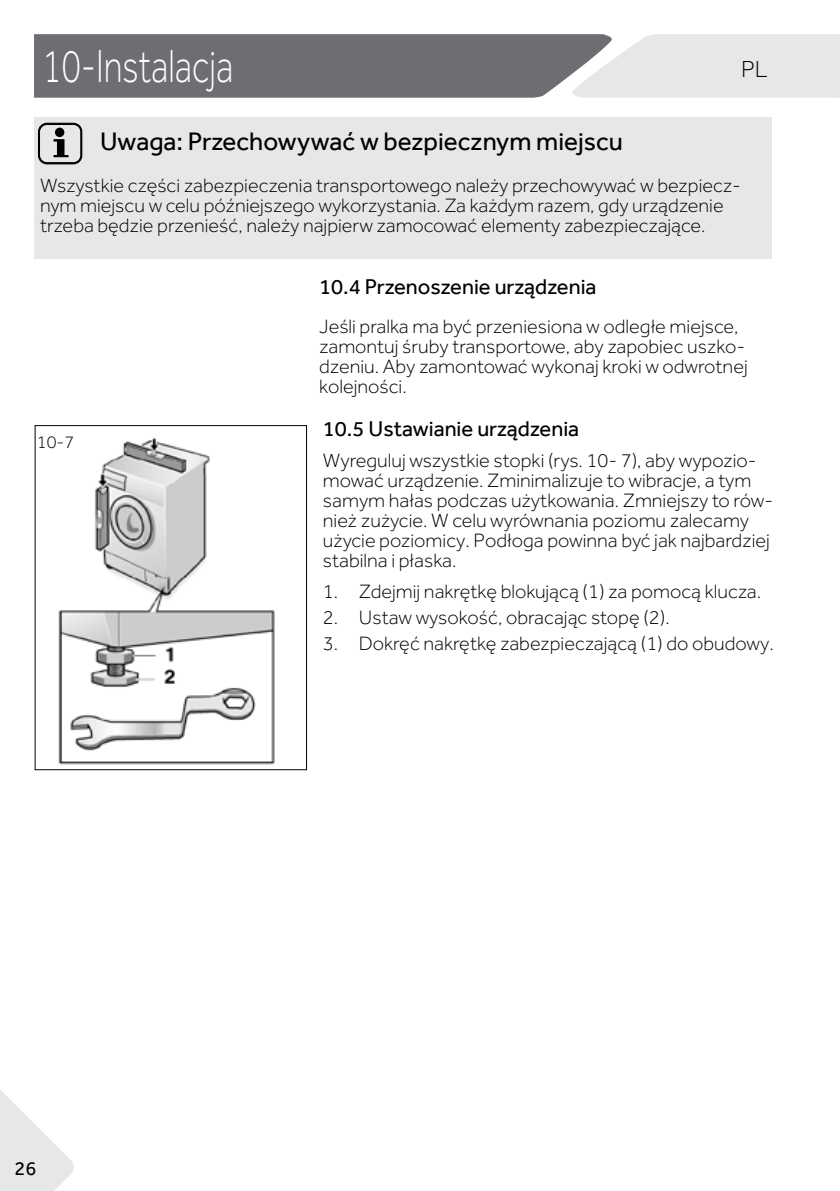
<style>
.page{position:relative;width:840px;height:1191px;background:#fff}
.page>*{position:absolute;margin:0;border:0;box-sizing:border-box;transform-origin:0 0}
.t1{font:300 48px "Effra";color:#fff;scale:.73 1}
.t2{font:26px "Effra";color:#000}
.t3{font:300 24px "Effra";color:#000}
.t4{font:22px "Effra";color:#000}
.t5{font:300 20px/20px "Effra";color:#000}
.t6{font:20px "Effra";color:#000}
.t7{font:300 18px "Effra";color:#000}
</style>
<div class="page">
<svg style="left:34px;top:34px;width:805px;height:64px"></svg>
<svg style="left:0;top:1090px;width:74px;height:101px"></svg>
<div style="left:34px;top:117px;width:737px;height:142px;background:#e6e7e8"></div>
<svg style="left:38px;top:123px;width:44px;height:41px"></svg>
<div style="left:55px;top:128px;width:9px;height:9px;background:#000;border-radius:50%"></div>
<img style="left:58px;top:437px;width:217px;height:328px">
<div style="left:35px;top:425px;width:272px;height:345px;border:1px solid #000"></div>
<h1 class="t1" style="left:43px;top:39px;width:263px">10-Instalacja</h1>
<p class="t3" style="left:740px;top:55px;width:28px">PL</p>
<h2 class="t2" style="left:100px;top:125px;width:524px">Uwaga: Przechowywać w bezpiecznym miejscu</h2>
<p class="t5" style="left:40px;top:176px;width:701px">Wszystkie części zabezpieczenia transportowego należy przechowywać w bezpiecz&shy;nym miejscu w celu późniejszego wykorzystania. Za każdym razem, gdy urządzenie trzeba będzie przenieść, należy najpierw zamocować elementy zabezpieczające.</p>
<p class="t7" style="left:37px;top:432px;width:39px">10-7</p>
<p class="t6" style="left:15px;top:1156px;width:23px">26</p>
<p class="t4" style="left:319px;top:273px;width:279px">10.4 Przenoszenie urządzenia</p>
<p class="t5" style="left:319px;top:316px;width:430px">Jeśli pralka ma być przeniesiona w odległe miejsce, zamontuj śruby transportowe, aby zapobiec uszko&shy;dzeniu. Aby zamontować wykonaj kroki w odwrotnej kolejności.</p>
<p class="t4" style="left:323px;top:415px;width:258px">10.5 Ustawianie urządzenia</p>
<p class="t5" style="left:323px;top:450px;width:451px">Wyreguluj wszystkie stopki (rys. 10- 7), aby wypozio&shy;mować urządzenie. Zminimalizuje to wibracje, a tym samym hałas podczas użytkowania. Zmniejszy to rów&shy;nież zużycie. W celu wyrównania poziomu zalecamy użycie poziomicy. Podłoga powinna być jak najbardziej stabilna i płaska.</p>
<p class="t5" style="left:323px;top:581px;width:439px">1. Zdejmij nakrętkę blokującą (1) za pomocą klucza.</p>
<p class="t5" style="left:323px;top:607px;width:348px">2. Ustaw wysokość, obracając stopę (2).</p>
<p class="t5" style="left:323px;top:633px;width:452px">3. Dokręć nakrętkę zabezpieczającą (1) do obudowy.</p>
</div>
